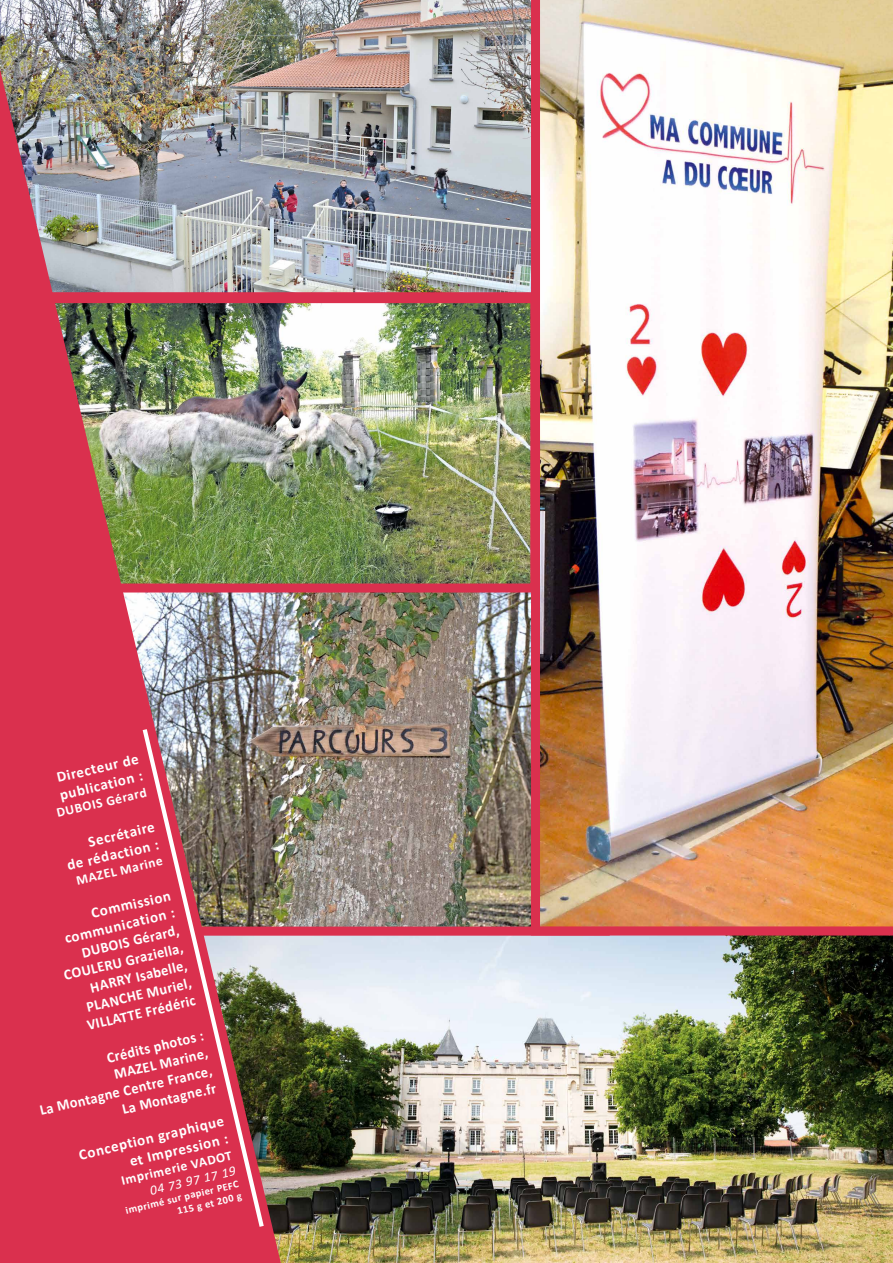
<style>
.page{position:relative;width:893px;height:1263px;background:#fff}
.page>*{position:absolute;margin:0;border:0;box-sizing:border-box;transform-origin:0 0}
.t1{font:700 15px/18px "Calibri";color:#fff;text-align:right}
.t2{font:700 15px/18px "Calibri";color:#fff;text-align:right;scale:.96 1}
.t3{font:700 13.5px "Calibri";color:#fff}
.t4{font:italic 13.5px "Calibri";color:#fff}
.t5{font:700 10.5px/12.5px "Calibri";color:#fff;text-align:right}
</style>
<div class="page">
<img style="left:281px;top:935px;width:612px;height:328px">
<img style="left:0;top:0;width:531px;height:294px">
<img style="left:281px;top:592px;width:250px;height:333px">
<img style="left:531px;top:0;width:362px;height:935px">
<img style="left:281px;top:304px;width:248px;height:278px">
<div style="left:44px;top:294px;width:495px;height:298px;border:9px solid #da304e"></div>
<img style="left:0;top:69px;width:281px;height:1194px">
<img style="left:143px;top:729px;width:121px;height:498px">
<p class="t1" style="left:54px;top:768px;width:86px;text-align:left;rotate:-13deg">Directeur de publication :</p>
<p class="t3" style="left:55px;top:803px;width:93px;rotate:-13deg">DUBOIS Gérard</p>
<p class="t1" style="left:61px;top:838px;width:95px;rotate:-13deg">Secrétaire<br>de rédaction :</p>
<p class="t3" style="left:74px;top:871px;width:90px;rotate:-13deg">MAZEL Marine</p>
<p class="t1" style="left:50px;top:913px;width:124px;rotate:-13deg">Commission communication :<br>DUBOIS Gérard,<br>COULERU Graziella,<br>HARRY Isabelle,<br>PLANCHE Muriel,<br>VILLATTE Frédéric</p>
<p class="t2" style="left:30px;top:1066px;width:185px;rotate:-13deg">Crédits photos :<br>MAZEL Marine,<br>La Montagne Centre France,<br>La Montagne.fr</p>
<p class="t1" style="left:77px;top:1145px;width:150px;rotate:-13deg">Conception graphique et Impression :</p>
<p class="t3" style="left:119px;top:1171px;width:115px;rotate:-13deg">Imprimerie VADOT</p>
<p class="t4" style="left:148px;top:1181px;width:89px;rotate:-13deg">04 73 97 17 19</p>
<p class="t5" style="left:124px;top:1203px;width:117px;rotate:-13deg">imprimé sur papier PEFC<br>115 g et 200 g</p>
</div>
